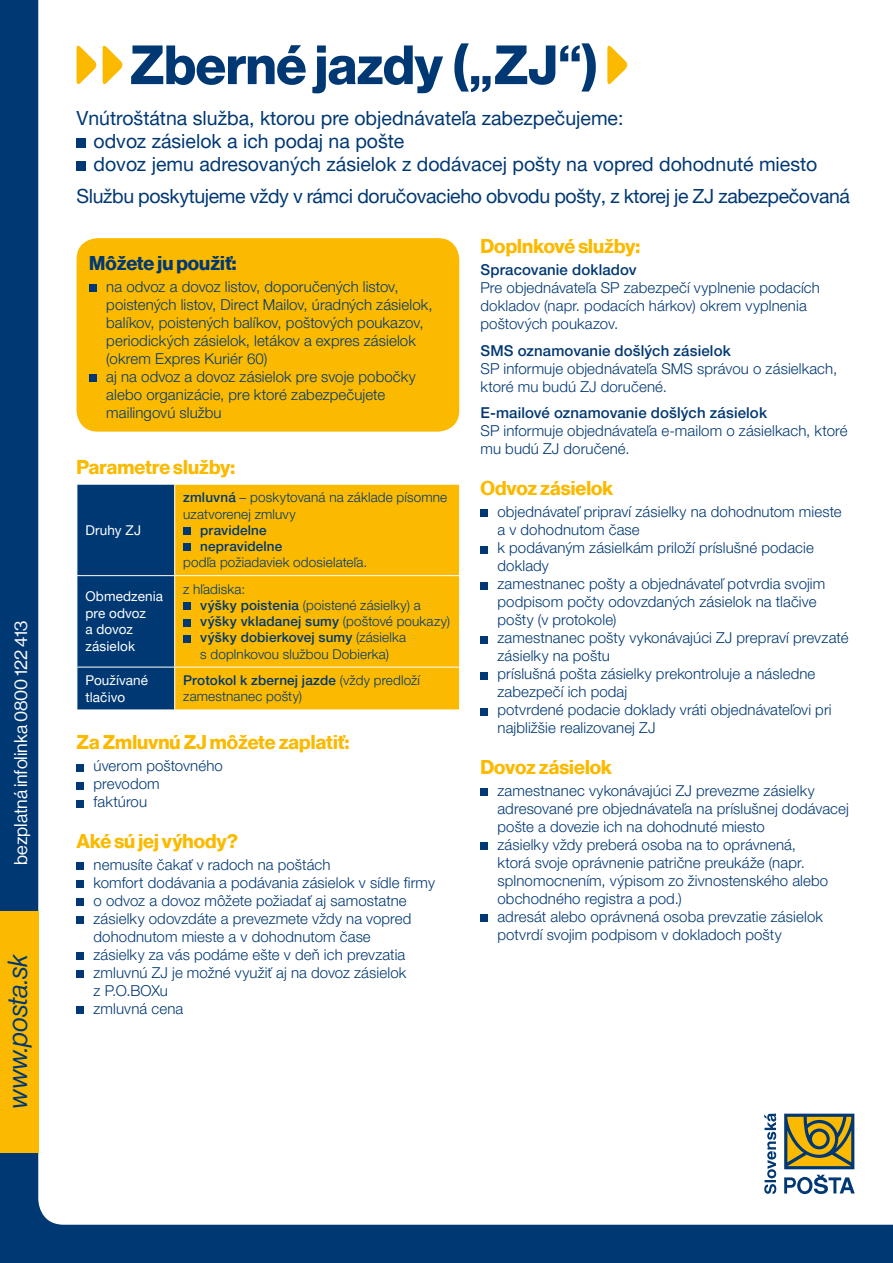
<style>
.page{position:relative;width:893px;height:1263px;background:#003873}
.page>*{position:absolute;margin:0;border:0;box-sizing:border-box;transform-origin:0 0}
.t1{font:54px "N Haas Grotesk DS Pro 75 Bd";letter-spacing:-.01em;color:#003873}
.t2{font:27px "N Haas Grotesk DS Pro 56 It";color:#003873}
.t3{font:19.5px/23.4px "Helvetica Neue LTW1 G";color:#003873}
.t4{font:19.5px "N Haas Grotesk DS Pro 75 Bd";letter-spacing:.005em;color:#fbba00}
.t5{font:19.5px "Helvetica Neue LTW1 G";letter-spacing:-.02em;color:#003873}
.t6{font:19.5px "N Haas Grotesk DS Pro 75 Bd";letter-spacing:.005em;color:#003873}
.t7{font:18px "N Haas Grotesk DS Pro 55 Rg";color:#fff}
.t8{font:300 15px/18px "Helvetica Neue LTW1 G";letter-spacing:.005em;color:#003873}
.t9{font:500 15px "Helvetica Neue LTW1 G";letter-spacing:.01em;color:#003873}
.t10{font:300 13.5px/16.2px "Helvetica Neue LTW1 G";letter-spacing:.01em;color:#003873}
.t11{font:13.5px/16.5px "Helvetica Neue LTW1 G";letter-spacing:.01em;color:#fff}
.t12{font:500 13.5px/16.2px "Helvetica Neue LTW1 G";letter-spacing:.01em;color:#003873}
.s1{font-weight:500}
</style>
<div class="page">
<div style="left:38px;top:0;width:855px;height:1225px;background:#fff"></div>
<svg style="left:764px;top:1113px;width:91px;height:81px"></svg>
<div style="left:0;top:911px;width:38px;height:241px;background:#fbba00"></div>
<div style="left:77px;top:238px;width:382px;height:194px;background:#fbba00;border-radius:21px"></div>
<svg style="left:77px;top:43px;width:48px;height:44px;background:#fde190"></svg>
<svg style="left:607px;top:43px;width:22px;height:44px"></svg>
<div style="left:77px;top:138px;width:9px;height:10px;background:#003873"></div>
<div style="left:77px;top:162px;width:9px;height:9px;background:#003873"></div>
<svg style="left:78px;top:485px;width:96px;height:224px"></svg>
<div style="left:175px;top:485px;width:284px;height:224px;background:#fbba00"></div>
<hr style="left:77px;top:484px;width:98px;height:1px;background:#fff">
<hr style="left:77px;top:484px;width:1px;height:91px;background:#fff">
<hr style="left:175px;top:484px;width:285px;height:1px;background:#fff">
<hr style="left:174px;top:484px;width:1px;height:91px;background:#fff">
<hr style="left:459px;top:484px;width:1px;height:91px;background:#fff">
<hr style="left:77px;top:575px;width:98px;height:1px;background:#fff">
<hr style="left:77px;top:576px;width:1px;height:91px;background:#fff">
<hr style="left:175px;top:575px;width:285px;height:1px;background:#fff">
<hr style="left:174px;top:576px;width:1px;height:91px;background:#fff">
<hr style="left:459px;top:576px;width:1px;height:91px;background:#fff">
<hr style="left:77px;top:667px;width:98px;height:1px;background:#fff">
<hr style="left:77px;top:667px;width:1px;height:42px;background:#fff">
<hr style="left:175px;top:667px;width:285px;height:1px;background:#fff">
<hr style="left:174px;top:667px;width:1px;height:42px;background:#fff">
<hr style="left:459px;top:667px;width:1px;height:42px;background:#fff">
<hr style="left:77px;top:709px;width:98px;height:1px;background:#fff">
<hr style="left:175px;top:709px;width:285px;height:1px;background:#fff">
<div style="left:183px;top:527px;width:7px;height:8px;background:#003873"></div>
<div style="left:183px;top:544px;width:7px;height:7px;background:#003873"></div>
<div style="left:183px;top:603px;width:7px;height:7px;background:#003873"></div>
<div style="left:183px;top:619px;width:7px;height:7px;background:#003873"></div>
<div style="left:183px;top:635px;width:7px;height:7px;background:#003873"></div>
<div style="left:77px;top:764px;width:7px;height:7px;background:#003873"></div>
<div style="left:77px;top:782px;width:7px;height:7px;background:#003873"></div>
<div style="left:77px;top:800px;width:7px;height:7px;background:#003873"></div>
<div style="left:77px;top:863px;width:7px;height:7px;background:#003873"></div>
<div style="left:77px;top:881px;width:7px;height:7px;background:#003873"></div>
<div style="left:77px;top:899px;width:7px;height:7px;background:#003873"></div>
<div style="left:77px;top:917px;width:7px;height:7px;background:#003873"></div>
<div style="left:77px;top:953px;width:7px;height:7px;background:#003873"></div>
<div style="left:77px;top:971px;width:7px;height:7px;background:#003873"></div>
<div style="left:77px;top:1007px;width:7px;height:7px;background:#003873"></div>
<div style="left:89px;top:285px;width:8px;height:7px;background:#003873"></div>
<div style="left:89px;top:375px;width:8px;height:7px;background:#003873"></div>
<div style="left:480px;top:510px;width:8px;height:7px;background:#003873"></div>
<div style="left:480px;top:546px;width:8px;height:7px;background:#003873"></div>
<div style="left:480px;top:582px;width:8px;height:7px;background:#003873"></div>
<div style="left:480px;top:636px;width:8px;height:7px;background:#003873"></div>
<div style="left:480px;top:672px;width:8px;height:7px;background:#003873"></div>
<div style="left:480px;top:708px;width:8px;height:7px;background:#003873"></div>
<div style="left:480px;top:788px;width:8px;height:8px;background:#003873"></div>
<div style="left:480px;top:842px;width:8px;height:8px;background:#003873"></div>
<div style="left:480px;top:914px;width:8px;height:8px;background:#003873"></div>
<p class="t7" style="left:11px;top:864px;width:245px;rotate:-90deg">bezplatná infolinka 0800 122 413</p>
<h2 class="t2" style="left:2px;top:1109px;width:157px;rotate:-90deg">www.posta.sk</h2>
<h1 class="t1" style="left:130px;top:34px;width:471px">Zberné jazdy („ZJ“)</h1>
<h3 class="t3" style="left:94px;top:106px;width:725px;text-indent:-17px">Vnútroštátna služba, ktorou pre objednávateľa zabezpečujeme:<br>odvoz zásielok a ich podaj na pošte<br>dovoz jemu adresovaných zásielok z dodávacej pošty na vopred dohodnuté miesto</h3>
<h3 class="t5" style="left:77px;top:184px;width:775px">Službu poskytujeme vždy v rámci doručovacieho obvodu pošty, z ktorej je ZJ zabezpečovaná</h3>
<h3 class="t6" style="left:89px;top:251px;width:149px">Môžete ju použiť:</h3>
<p class="t8" style="left:106px;top:278px;width:328px">na odvoz a dovoz listov, doporučených listov, poistených listov, Direct Mailov, úradných zásielok, balíkov, poistených balíkov, poštových poukazov, periodických zásielok, letákov a expres zásielok (okrem Expres Kuriér 60)<br>aj na odvoz a dovoz zásielok pre svoje pobočky alebo organizácie, pre ktoré zabezpečujete mailingovú službu</p>
<h3 class="t4" style="left:77px;top:455px;width:160px">Parametre služby:</h3>
<p class="t11" style="left:85px;top:522px;width:57px">Druhy ZJ</p>
<p class="t10" style="left:183px;top:489px;width:265px"><span class="s1">zmluvná</span> – poskytovaná na základe písomne uzatvorenej zmluvy</p>
<p class="t12" style="left:200px;top:522px;width:84px">pravidelne nepravidelne</p>
<p class="t10" style="left:183px;top:554px;width:186px">podľa požiadaviek odosielateľa.</p>
<p class="t11" style="left:85px;top:588px;width:79px">Obmedzenia pre odvoz<br>a dovoz zásielok</p>
<p class="t10" style="left:200px;top:581px;width:251px;text-indent:-17px">z hľadiska:<br><span class="s1">výšky poistenia</span> (poistené zásielky) a <span class="s1">výšky vkladanej sumy</span> (poštové poukazy) <span class="s1">výšky dobierkovej sumy</span> (zásielka<br>s doplnkovou službou Dobierka)</p>
<p class="t11" style="left:85px;top:672px;width:64px">Používané tlačivo</p>
<p class="t10" style="left:183px;top:672px;width:238px"><span class="s1">Protokol k zbernej jazde</span> (vždy predloží zamestnanec pošty)</p>
<h3 class="t4" style="left:77px;top:731px;width:274px">Za Zmluvnú ZJ môžete zaplatiť:</h3>
<p class="t8" style="left:94px;top:757px;width:131px">úverom poštovného prevodom<br>faktúrou</p>
<h3 class="t4" style="left:77px;top:829px;width:163px">Aké sú jej výhody?</h3>
<p class="t8" style="left:94px;top:855px;width:343px">nemusíte čakať v radoch na poštách<br>komfort dodávania a podávania zásielok v sídle firmy o odvoz a dovoz môžete požiadať aj samostatne zásielky odovzdáte a prevezmete vždy na vopred dohodnutom mieste a v dohodnutom čase<br>zásielky za vás podáme ešte v deň ich prevzatia zmluvnú ZJ je možné využiť aj na dovoz zásielok<br>z P.O.BOXu<br>zmluvná cena</p>
<h3 class="t4" style="left:480px;top:235px;width:161px">Doplnkové služby:</h3>
<p class="t9" style="left:480px;top:261px;width:158px">Spracovanie dokladov</p>
<p class="t8" style="left:480px;top:279px;width:341px">Pre objednávateľa SP zabezpečí vyplnenie podacích dokladov (napr. podacích hárkov) okrem vyplnenia poštových poukazov.</p>
<p class="t9" style="left:480px;top:342px;width:252px">SMS oznamovanie došlých zásielok</p>
<p class="t8" style="left:480px;top:359px;width:358px">SP informuje objednávateľa SMS správou o zásielkach, ktoré mu budú ZJ doručené.</p>
<p class="t9" style="left:480px;top:404px;width:288px">E-mailové oznamovanie došlých zásielok</p>
<p class="t8" style="left:480px;top:422px;width:369px">SP informuje objednávateľa e-mailom o zásielkach, ktoré mu budú ZJ doručené.</p>
<h3 class="t4" style="left:480px;top:477px;width:134px">Odvoz zásielok</h3>
<p class="t8" style="left:497px;top:503px;width:352px">objednávateľ pripraví zásielky na dohodnutom mieste a v dohodnutom čase<br>k podávaným zásielkám priloží príslušné podacie doklady<br>zamestnanec pošty a objednávateľ potvrdia svojim podpisom počty odovzdaných zásielok na tlačive pošty (v protokole)<br>zamestnanec pošty vykonávajúci ZJ prepraví prevzaté zásielky na poštu<br>príslušná pošta zásielky prekontroluje a následne zabezpečí ich podaj<br>potvrdené podacie doklady vráti objednávateľovi pri najbližšie realizovanej ZJ</p>
<h3 class="t4" style="left:480px;top:755px;width:133px">Dovoz zásielok</h3>
<p class="t8" style="left:497px;top:781px;width:353px">zamestnanec vykonávajúci ZJ prevezme zásielky adresované pre objednávateľa na príslušnej dodávacej pošte a dovezie ich na dohodnuté miesto<br>zásielky vždy preberá osoba na to oprávnená,<br>ktorá svoje oprávnenie patrične preukáže (napr. splnomocnením, výpisom zo živnostenského alebo obchodného registra a pod.)<br>adresát alebo oprávnená osoba prevzatie zásielok potvrdí svojim podpisom v dokladoch pošty</p>
</div>
